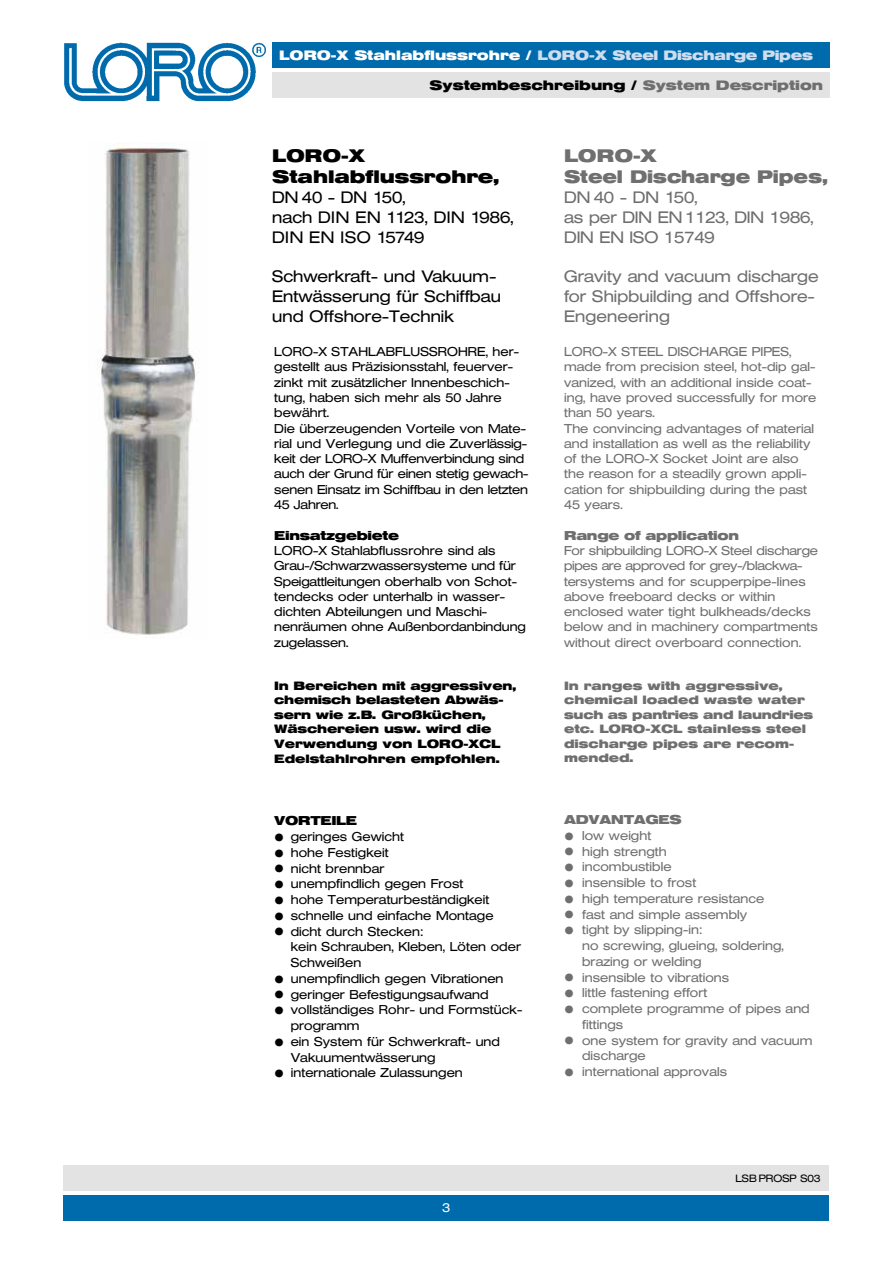
<style>
.page{position:relative;width:893px;height:1263px;background:#fff}
.page>*{position:absolute;margin:0;border:0;box-sizing:border-box;transform-origin:0 0}
.t1{font:700 18px/21.6px "Helvetica Extended BQ";color:#706f6f}
.t2{font:700 18px/21.6px "Helvetica Extended BQ";color:#000}
.t3{font:300 16.5px/19.8px "Helvetica Extended BQ";color:#000}
.t4{font:300 16.5px/19.8px "Helvetica Extended BQ";color:#706f6f}
.t5{font:700 13.5px "Helvetica Extended BQ";color:#cfddef}
.t6{font:700 13.5px "Helvetica Extended BQ";color:#000}
.t7{font:300 12.75px/15.3px "Helvetica Extended BQ";color:#000}
.t8{font:300 12.75px/15.3px "Helvetica Extended BQ";color:#706f6f}
.t9{font:700 12.75px "Helvetica Extended BQ";letter-spacing:-.02em;color:#706f6f}
.t10{font:700 12.75px "Helvetica Extended BQ";letter-spacing:-.02em;color:#000}
.t11{font:300 12.75px "Helvetica Extended BQ";color:#fff}
.t12{font:700 12px/14.5px "Helvetica Extended BQ";letter-spacing:-.01em;color:#000}
.t13{font:700 12px/14.4px "Helvetica Extended BQ";color:#706f6f}
.t14{font:300 10.5px "Helvetica Extended BQ";color:#000}
.s1{color:#fff}
.s2{color:#706f6f}
.s3{font-size:30px}
</style>
<div class="page">
<img style="left:64px;top:42px;width:202px;height:60px">
<div style="left:64px;top:1165px;width:765px;height:26px;background:#e3e3e3"></div>
<div style="left:272px;top:43px;width:557px;height:25px;background:#006bac"></div>
<div style="left:272px;top:72px;width:557px;height:26px;background:#e3e3e3"></div>
<div style="left:64px;top:1195px;width:765px;height:25px;background:#006bac"></div>
<img style="left:98px;top:143px;width:98px;height:492px">
<p class="t5" style="left:279px;top:48px;width:535px"><span class="s1">LORO-X Stahlabflussrohre /</span> LORO-X Steel Discharge Pipes</p>
<p class="t6" style="left:430px;top:77px;width:395px">Systembeschreibung / <span class="s2">System Description</span></p>
<h1 class="t2" style="left:272px;top:145px;width:228px">LORO-X<br>Stahlabflussrohre,</h1>
<p class="t3" style="left:272px;top:188px;width:243px">DN 40 - DN 150,<br>nach DIN EN 1123, DIN 1986,<br>DIN EN ISO 15749</p>
<p class="t3" style="left:272px;top:267px;width:230px">Schwerkraft- und Vakuum-<br>Entwässerung für Schiffbau und Offshore-Technik</p>
<p class="t7" style="left:274px;top:344px;width:256px">LORO-X STAHLABFLUSSROHRE, her&shy;gestellt aus Präzisionsstahl, feuerver&shy;zinkt mit zusätzlicher Innenbeschich&shy;tung, haben sich mehr als 50 Jahre bewährt.<br>Die überzeugenden Vorteile von Mate&shy;rial und Verlegung und die Zuverlässig&shy;keit der LORO-X Muffenverbindung sind auch der Grund für einen stetig gewach&shy;senen Einsatz im Schiffbau in den letzten 45 Jahren.</p>
<p class="t10" style="left:274px;top:528px;width:126px">Einsatzgebiete</p>
<p class="t7" style="left:274px;top:543px;width:253px">LORO-X Stahlabflussrohre sind als Grau-/Schwarzwassersysteme und für Speigattleitungen oberhalb von Schot&shy;tendecks oder unterhalb in wasser&shy;dichten Abteilungen und Maschi&shy;nenräumen ohne Außenbordanbindung zugelassen.</p>
<p class="t12" style="left:274px;top:679px;width:243px">In Bereichen mit aggressiven, chemisch belasteten Abwäs&shy;sern wie z.B. Großküchen,<br>Wäschereien usw. wird die<br>Verwendung von LORO-XCL<br>Edelstahlrohren empfohlen.</p>
<p class="t10" style="left:274px;top:813px;width:84px">VORTEILE</p>
<p class="t7" style="left:274px;top:829px;width:131px"><span class="s3">•</span> geringes Gewicht</p>
<p class="t7" style="left:274px;top:845px;width:116px"><span class="s3">•</span> hohe Festigkeit</p>
<p class="t7" style="left:274px;top:861px;width:112px"><span class="s3">•</span> nicht brennbar</p>
<p class="t7" style="left:274px;top:876px;width:191px"><span class="s3">•</span> unempfindlich gegen Frost</p>
<p class="t7" style="left:274px;top:892px;width:217px"><span class="s3">•</span> hohe Temperaturbeständigkeit</p>
<p class="t7" style="left:274px;top:908px;width:221px"><span class="s3">•</span> schnelle und einfache Montage</p>
<p class="t7" style="left:291px;top:923px;width:232px;line-height:15.8px;text-indent:-17px"><span class="s3">•</span> dicht durch Stecken:<br>kein Schrauben, Kleben, Löten oder<br>Schweißen</p>
<p class="t7" style="left:274px;top:971px;width:231px"><span class="s3">•</span> unempfindlich gegen Vibrationen</p>
<p class="t7" style="left:274px;top:987px;width:216px"><span class="s3">•</span> geringer Befestigungsaufwand</p>
<p class="t7" style="left:291px;top:1002px;width:233px;line-height:15.8px;text-indent:-17px"><span class="s3">•</span> vollständiges Rohr- und Formstück&shy;programm</p>
<p class="t7" style="left:291px;top:1034px;width:211px;line-height:15.8px;text-indent:-16px"><span class="s3">•</span> ein System für Schwerkraft- und<br>Vakuumentwässerung</p>
<p class="t7" style="left:274px;top:1065px;width:190px"><span class="s3">•</span> internationale Zulassungen</p>
<h1 class="t1" style="left:564px;top:145px;width:265px">LORO-X<br>Steel Discharge Pipes,</h1>
<p class="t4" style="left:564px;top:188px;width:251px">DN 40 - DN 150,<br>as per DIN EN 1123, DIN 1986,<br>DIN EN ISO 15749</p>
<p class="t4" style="left:564px;top:267px;width:256px">Gravity and vacuum discharge for Shipbuilding and Offshore-<br>Engeneering</p>
<p class="t8" style="left:564px;top:344px;width:254px">LORO-X STEEL DISCHARGE PIPES, made from precision steel, hot-dip gal&shy;vanized, with an additional inside coat&shy;ing, have proved successfully for more than 50 years.<br>The convincing advantages of material and installation as well as the reliability of the LORO-X Socket Joint are also the reason for a steadily grown appli&shy;cation for shipbuilding during the past 45 years.</p>
<p class="t9" style="left:564px;top:528px;width:176px">Range of application</p>
<p class="t8" style="left:564px;top:543px;width:256px">For shipbuilding LORO-X Steel discharge pipes are approved for grey-/blackwa&shy;tersystems and for scupperpipe-lines above freeboard decks or within enclosed water tight bulkheads/decks below and in machinery compartments without direct overboard connection.</p>
<p class="t13" style="left:564px;top:679px;width:250px">In ranges with aggressive, chemical loaded waste water such as pantries and laundries etc. LORO-XCL stainless steel discharge pipes are recom&shy;mended.</p>
<p class="t9" style="left:564px;top:812px;width:119px">ADVANTAGES</p>
<p class="t8" style="left:564px;top:828px;width:89px"><span class="s3">•</span> low weight</p>
<p class="t8" style="left:564px;top:844px;width:104px"><span class="s3">•</span> high strength</p>
<p class="t8" style="left:564px;top:859px;width:109px"><span class="s3">•</span> incombustible</p>
<p class="t8" style="left:564px;top:875px;width:134px"><span class="s3">•</span> insensible to frost</p>
<p class="t8" style="left:564px;top:891px;width:202px"><span class="s3">•</span> high temperature resistance</p>
<p class="t8" style="left:564px;top:907px;width:185px"><span class="s3">•</span> fast and simple assembly</p>
<p class="t8" style="left:582px;top:922px;width:203px;line-height:15.8px;text-indent:-18px"><span class="s3">•</span> tight by slipping-in:<br>no screwing, glueing, soldering, brazing or welding</p>
<p class="t8" style="left:564px;top:970px;width:167px"><span class="s3">•</span> insensible to vibrations</p>
<p class="t8" style="left:564px;top:985px;width:145px"><span class="s3">•</span> little fastening effort</p>
<p class="t8" style="left:582px;top:1001px;width:229px;line-height:15.8px;text-indent:-18px"><span class="s3">•</span> complete programme of pipes and fittings</p>
<p class="t8" style="left:582px;top:1032px;width:232px;line-height:15.8px;text-indent:-18px"><span class="s3">•</span> one system for gravity and vacuum discharge</p>
<p class="t8" style="left:564px;top:1064px;width:165px"><span class="s3">•</span> international approvals</p>
<p class="t11" style="left:442px;top:1201px;width:9px">3</p>
<p class="t14" style="left:736px;top:1172px;width:87px">LSB PROSP S03</p>
</div>
